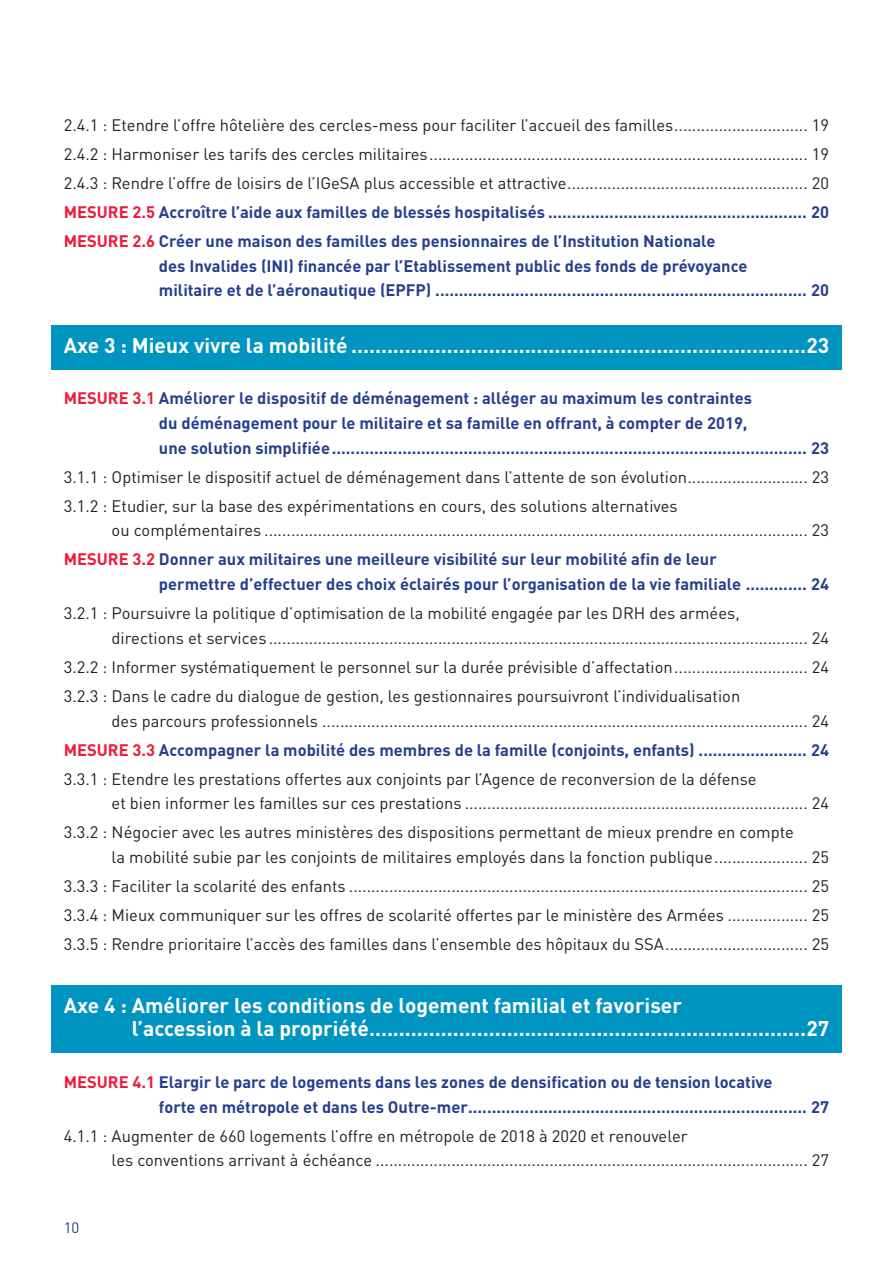
<style>
.page{position:relative;width:893px;height:1263px;background:#fff}
.page>*{position:absolute;margin:0;border:0;box-sizing:border-box;transform-origin:0 0}
.t1{font:700 21px/23.1px "DIN Pro";color:#fff}
.t2{font:16.5px/29px "DIN Pro";color:#231f20}
.t3{font:700 16.5px/24.8px "DIN Pro";color:#253f8e}
.t4{font:15px "DIN Pro";color:#253f8e}
.s1{font-weight:700;color:#ed1a3a}
.s2{font-weight:700;color:#253f8e}
.s3{color:#ed1a3a}
</style>
<div class="page">
<div style="left:51px;top:325px;width:791px;height:44px;background:#0094c1"></div>
<div style="left:51px;top:985px;width:791px;height:68px;background:#0094c1"></div>
<p class="t2" style="left:64px;top:109px;width:767px;text-align:justify">2.4.1 : Etendre l’offre hôtelière des cercles-mess pour faciliter l’accueil des familles.............................. 19<br>2.4.2 : Harmoniser les tarifs des cercles militaires..................................................................................... 19<br>2.4.3 : Rendre l’offre de loisirs de l’IGeSA plus accessible et attractive...................................................... 20<br><span class="s1">MESURE 2.5</span> <span class="s2">Accroître l’aide aux familles de blessés hospitalisés ....................................................... 20<br></span><span class="s1">MESURE 2.6</span> <span class="s2">Créer une maison des familles des pensionnaires de l’Institution Nationale</span></p>
<p class="t3" style="left:159px;top:251px;width:672px">des Invalides (INI) financée par l’Etablissement public des fonds de prévoyance<br>militaire et de l’aéronautique (EPFP) ............................................................................... 20</p>
<p class="t1" style="left:64px;top:331px;width:767px">Axe 3 : Mieux vivre la mobilité ............................................................................23</p>
<p class="t3" style="left:159px;top:384px;width:672px;text-indent:-95px"><span class="s3">MESURE 3.1</span> Améliorer le dispositif de déménagement : alléger au maximum les contraintes<br>du déménagement pour le militaire et sa famille en offrant, à compter de 2019,<br>une solution simplifiée..................................................................................................... 23</p>
<p class="t2" style="left:64px;top:461px;width:767px">3.1.1 : Optimiser le dispositif actuel de déménagement dans l’attente de son évolution........................... 23<br>3.1.2 : Etudier, sur la base des expérimentations en cours, des solutions alternatives</p>
<p class="t2" style="left:64px;top:514px;width:767px;text-indent:48px">ou complémentaires .......................................................................................................................... 23<br><span class="s1">MESURE 3.2</span> <span class="s2">Donner aux militaires une meilleure visibilité sur leur mobilité afin de leur</span></p>
<p class="t3" style="left:159px;top:570px;width:672px">permettre d’effectuer des choix éclairés pour l’organisation de la vie familiale ............. 24</p>
<p class="t2" style="left:112px;top:599px;width:719px;line-height:24.8px;text-indent:-48px">3.2.1 : Poursuivre la politique d’optimisation de la mobilité engagée par les DRH des armées,<br>directions et services ......................................................................................................................... 24</p>
<p class="t2" style="left:64px;top:651px;width:767px">3.2.2 : Informer systématiquement le personnel sur la durée prévisible d’affectation.............................. 24<br>3.2.3 : Dans le cadre du dialogue de gestion, les gestionnaires poursuivront l’individualisation</p>
<p class="t2" style="left:64px;top:705px;width:767px;text-align:justify;text-indent:48px">des parcours professionnels ............................................................................................................. 24<br><span class="s1">MESURE 3.3</span> <span class="s2">Accompagner la mobilité des membres de la famille (conjoints, enfants) ....................... 24<br></span>3.3.1 : Etendre les prestations offertes aux conjoints par l’Agence de reconversion de la défense</p>
<p class="t2" style="left:64px;top:787px;width:767px;text-indent:48px">et bien informer les familles sur ces prestations ............................................................................. 24<br>3.3.2 : Négocier avec les autres ministères des dispositions permettant de mieux prendre en compte</p>
<p class="t2" style="left:64px;top:841px;width:767px;text-align:justify;text-indent:48px">la mobilité subie par les conjoints de militaires employés dans la fonction publique..................... 25<br>3.3.3 : Faciliter la scolarité des enfants ....................................................................................................... 25<br>3.3.4 : Mieux communiquer sur les offres de scolarité offertes par le ministère des Armées .................. 25<br>3.3.5 : Rendre prioritaire l’accès des familles dans l’ensemble des hôpitaux du SSA................................ 25</p>
<p class="t1" style="left:132px;top:992px;width:699px;text-indent:-68px">Axe 4 : Améliorer les conditions de logement familial et favoriser<br>l’accession à la propriété.........................................................................27</p>
<p class="t3" style="left:159px;top:1067px;width:672px;text-indent:-95px"><span class="s3">MESURE 4.1</span> Elargir le parc de logements dans les zones de densification ou de tension locative<br>forte en métropole et dans les Outre-mer........................................................................ 27</p>
<p class="t2" style="left:112px;top:1122px;width:719px;line-height:24.8px;text-indent:-48px">4.1.1 : Augmenter de 660 logements l’offre en métropole de 2018 à 2020 et renouveler<br>les conventions arrivant à échéance ................................................................................................. 27</p>
<p class="t4" style="left:64px;top:1216px;width:17px">10</p>
</div>
